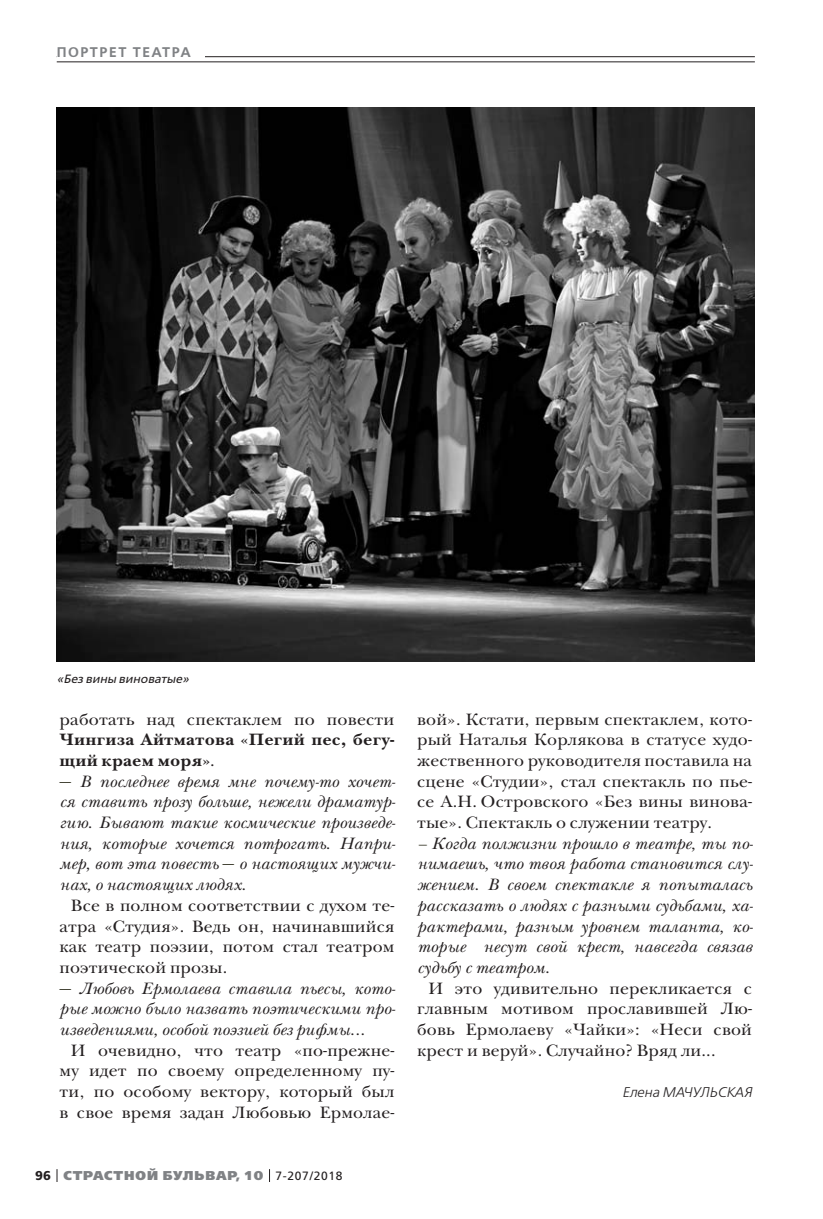
<style>
.page{position:relative;width:823px;height:1219px;background:#fff}
.page>*{position:absolute;margin:0;border:0;box-sizing:border-box;transform-origin:0 0}
.t1{font:17px/20.6px "New Baskerville ITC";letter-spacing:.01em;color:#231f20;text-align:justify}
.t2{font:italic 17px/20.6px "New Baskerville ITC";letter-spacing:.01em;color:#231f20;text-align:justify}
.t3{font:italic 17px/20.6px "New Baskerville ITC";letter-spacing:.01em;color:#231f20;text-align:justify;scale:1.04 1}
.t4{font:700 17px/20.6px "New Baskerville ITC";letter-spacing:.01em;color:#231f20;scale:1.04 1}
.t5{font:17px "New Baskerville ITC";letter-spacing:.01em;color:#231f20;scale:1.04 1}
.t6{font:italic 300 14px "Free Set";color:#231f20}
.t7{font:600 14px "Free Set";letter-spacing:.11em;color:#808285}
.t8{font:800 12.8px "Free Set";letter-spacing:.07em;color:#808285}
.t9{font:italic 12px "Free Set";color:#231f20}
.s1{font-weight:400}
.s2{font-style:normal;color:#221}
.s3{font-weight:700;color:#231f20}
.s4{font-weight:400;font-size:12px;color:#231f20}
.s5{color:#221}
</style>
<div class="page">
<svg style="left:57px;top:1169px;width:1px;height:13px"></svg>
<svg style="left:269px;top:1169px;width:1px;height:13px"></svg>
<hr style="left:57px;top:56px;width:697px;height:1px;background:#231f20">
<div style="left:57px;top:41px;width:147px;height:21px;background:#fff"></div>
<hr style="left:57px;top:62px;width:697px;height:1px;background:#231f20">
<img style="left:57px;top:108px;width:697px;height:553px">
<p class="t7" style="left:57px;top:45px;width:135px">ПОРТРЕТ ТЕАТРА</p>
<p class="t9" style="left:57px;top:673px;width:134px">«Без вины виноватые»</p>
<p class="t5" style="left:60px;top:712px;width:323px">работать над спектаклем по повести</p>
<p class="t4" style="left:60px;top:731px;width:323px">Чингиза Айтматова «Пегий пес, бегу&shy;щий краем моря»<span class="s1">.</span></p>
<p class="t2" style="left:60px;top:772px;width:337px"><span class="s2">—</span> В последнее время мне почему-то хочет&shy;ся ставить прозу больше, нежели драматур&shy;гию. Бывают такие космические произведе&shy;ния, которые хочется потрогать. Напри&shy;мер, вот эта повесть <span class="s2">—</span> о настоящих мужчи&shy;нах, о настоящих людях.</p>
<p class="t1" style="left:60px;top:897px;width:336px;text-indent:11px">Все в полном соответствии с духом те&shy;атра «Студия». Ведь он, начинавшийся как театр поэзии, потом стал театром поэтической прозы.</p>
<p class="t2" style="left:60px;top:979px;width:337px"><span class="s2">—</span> Любовь Ермолаева ставила пьесы, кото&shy;рые можно было назвать поэтическими про&shy;изведениями, особой поэзией без рифмы...</p>
<p class="t1" style="left:60px;top:1041px;width:336px;text-indent:11px">И очевидно, что театр «по-прежне&shy;му идет по своему определенному пу&shy;ти, по особому вектору, который был в свое время задан Любовью Ермолае-</p>
<p class="t8" style="left:35px;top:1169px;width:309px"><span class="s3">96</span> СТРАСТНОЙ БУЛЬВАР, 10 <span class="s4">7-207/2018</span></p>
<p class="t1" style="left:417px;top:710px;width:336px">вой». Кстати, первым спектаклем, кото&shy;рый Наталья Корлякова в статусе худо&shy;жественного руководителя поставила на сцене «Студии», стал спектакль по пье&shy;се А.Н. Островского «Без вины винова&shy;тые». Спектакль о служении театру.</p>
<p class="t3" style="left:417px;top:834px;width:324px"><span class="s5">–</span> Когда полжизни прошло в театре, ты по&shy;нимаешь, что твоя работа становится слу&shy;жением. В своем спектакле я попыталась рассказать о людях с разными судьбами, ха&shy;рактерами, разным уровнем таланта, ко&shy;торые несут свой крест, навсегда связав судьбу с театром.</p>
<p class="t1" style="left:417px;top:979px;width:336px;text-indent:11px">И это удивительно перекликается с главным мотивом прославившей Лю&shy;бовь Ермолаеву «Чайки»: «Неси свой крест и веруй». Случайно? Вряд ли...</p>
<p class="t6" style="left:622px;top:1085px;width:131px">Елена МАЧУЛЬСКАЯ</p>
</div>
